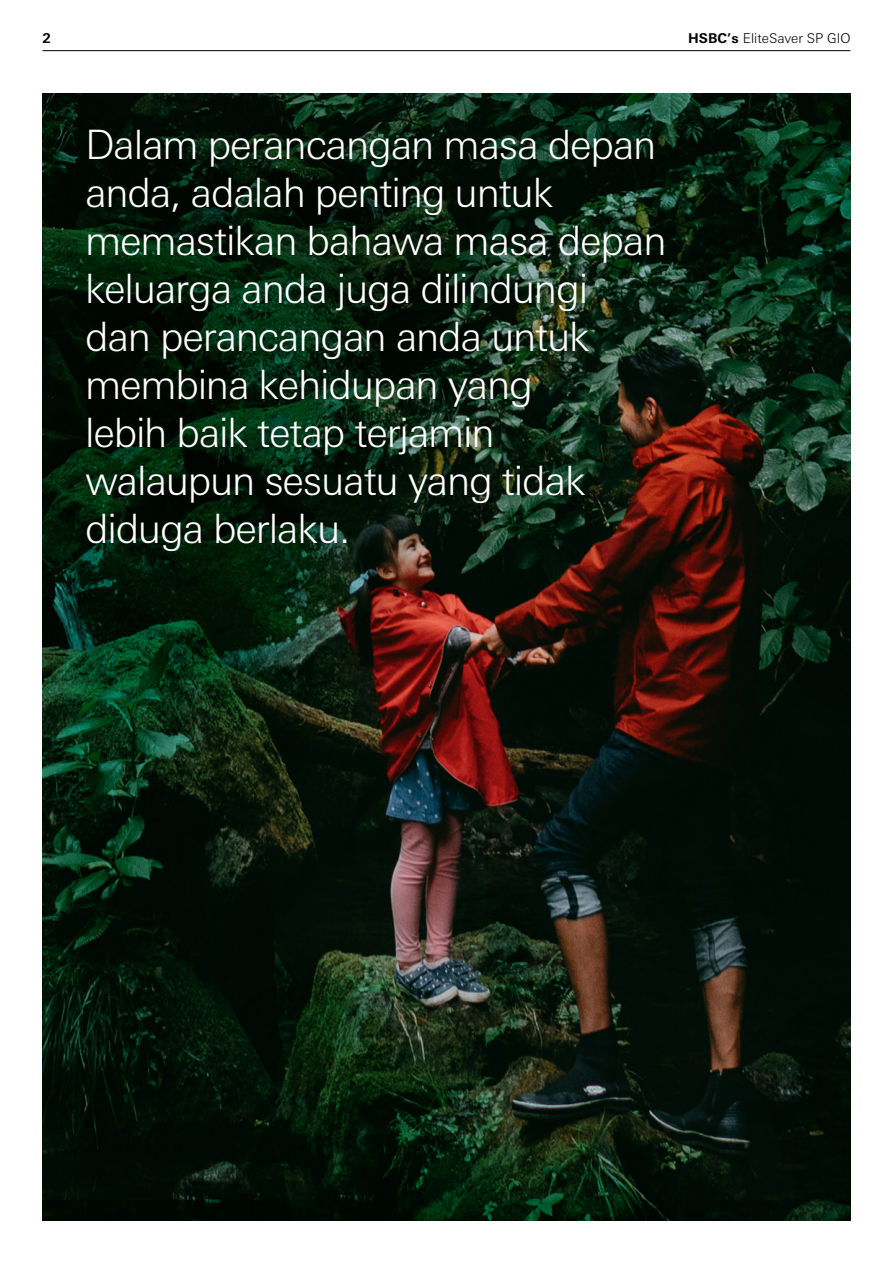
<style>
.page{position:relative;width:893px;height:1263px;background:#fff}
.page>*{position:absolute;margin:0;border:0;box-sizing:border-box;transform-origin:0 0}
.t1{font:300 40.5px/48px "Univers Nextfor HSBC";letter-spacing:-.03em;color:#fff}
.t2{font:300 13.5px "Univers Nextfor HSBC";color:#000}
.t3{font:700 13.5px "Univers Nextfor HSBC";color:#000}
.s1{font-weight:700}
</style>
<div class="page">
<img style="left:43px;top:94px;width:807px;height:1126px">
<hr style="left:43px;top:50px;width:807px;height:1px;background:#000">
<p class="t3" style="left:43px;top:28px;width:10px">2</p>
<p class="t2" style="left:688px;top:28px;width:164px"><span class="s1">HSBC’s</span> EliteSaver SP GIO</p>
<p class="t1" style="left:85px;top:118px;width:583px">Dalam perancangan masa depan anda, adalah penting untuk memastikan bahawa masa depan keluarga anda juga dilindungi<br>dan perancangan anda untuk membina kehidupan yang<br>lebih baik tetap terjamin walaupun sesuatu yang tidak diduga berlaku.</p>
</div>
